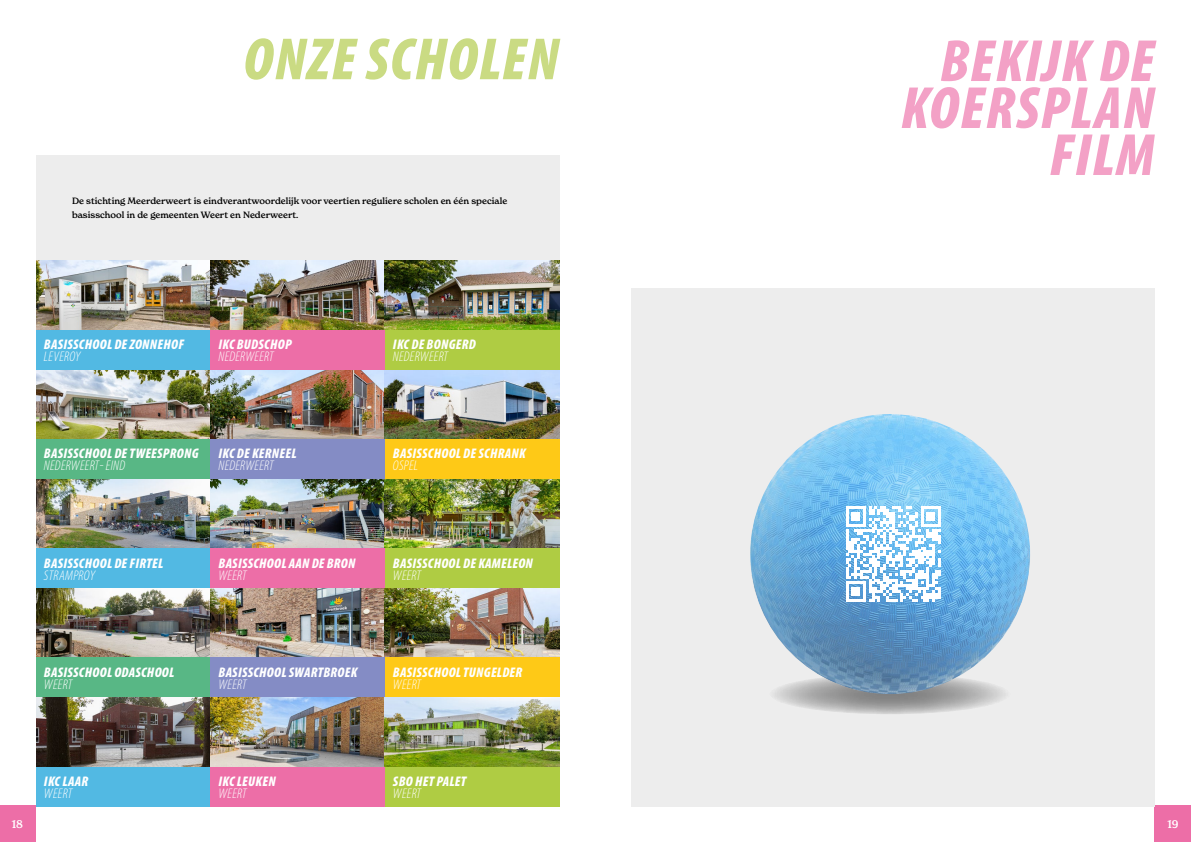
<style>
.page{position:relative;width:1191px;height:842px;background:#fff}
.page>*{position:absolute;margin:0;border:0;box-sizing:border-box;transform-origin:0 0}
.t1{font:italic 900 condensed 60px/47px "Myriad Pro";letter-spacing:.02em;color:#f3a1c6;text-align:right}
.t2{font:italic 900 condensed 60px "Myriad Pro";letter-spacing:.02em;color:#cadb83}
.t3{font:italic 900 condensed 14px "Myriad Pro";letter-spacing:.02em;color:#fff}
.t4{font:italic 300 condensed 14px "Myriad Pro";letter-spacing:.02em;color:#fff}
.t5{font:500 11px "New Spirit";color:#fff}
.t6{font:500 9px/14px "New Spirit";color:#000}
</style>
<div class="page">
<div style="left:36px;top:155px;width:523px;height:105px;background:#ededed"></div>
<div style="left:0;top:806px;width:35px;height:36px;background:#ed6ea7"></div>
<div style="left:1155px;top:806px;width:36px;height:36px;background:#ed6ea7"></div>
<div style="left:631px;top:288px;width:524px;height:518px;background:#ededed"></div>
<svg style="left:769px;top:674px;width:242px;height:40px"></svg>
<img style="left:750px;top:414px;width:280px;height:280px;border-radius:140px">
<img style="left:36px;top:260px;width:174px;height:70px">
<img style="left:36px;top:369px;width:174px;height:179px">
<img style="left:36px;top:588px;width:174px;height:179px">
<img style="left:210px;top:260px;width:175px;height:70px">
<img style="left:210px;top:369px;width:175px;height:289px">
<img style="left:210px;top:697px;width:349px;height:70px">
<img style="left:385px;top:260px;width:174px;height:179px">
<img style="left:385px;top:478px;width:174px;height:70px">
<img style="left:385px;top:588px;width:174px;height:70px">
<div style="left:36px;top:330px;width:174px;height:39px;background:#52b9e3"></div>
<div style="left:36px;top:548px;width:174px;height:40px;background:#52b9e3"></div>
<div style="left:36px;top:767px;width:174px;height:39px;background:#52b9e3"></div>
<div style="left:36px;top:439px;width:174px;height:39px;background:#58b785"></div>
<div style="left:36px;top:658px;width:174px;height:39px;background:#58b785"></div>
<div style="left:210px;top:330px;width:175px;height:39px;background:#ed6ea7"></div>
<div style="left:210px;top:548px;width:175px;height:40px;background:#ed6ea7"></div>
<div style="left:210px;top:767px;width:175px;height:39px;background:#ed6ea7"></div>
<div style="left:210px;top:439px;width:175px;height:39px;background:#848cc5"></div>
<div style="left:210px;top:658px;width:175px;height:39px;background:#848cc5"></div>
<div style="left:385px;top:330px;width:174px;height:39px;background:#afcc43"></div>
<div style="left:385px;top:548px;width:174px;height:40px;background:#afcc43"></div>
<div style="left:385px;top:767px;width:174px;height:39px;background:#afcc43"></div>
<div style="left:385px;top:439px;width:174px;height:39px;background:#fec917"></div>
<div style="left:385px;top:658px;width:174px;height:39px;background:#fec917"></div>
<svg style="left:845px;top:506px;width:96px;height:96px"></svg>
<h1 class="t2" style="left:243px;top:21px;width:317px">ONZE SCHOLEN</h1>
<p class="t6" style="left:72px;top:194px;width:437px">De stichting Meerderweert is eindverantwoordelijk voor veertien reguliere scholen en één speciale basisschool in de gemeenten Weert en Nederweert.</p>
<p class="t3" style="left:44px;top:336px;width:142px">BASISSCHOOL DE ZONNEHOF</p>
<p class="t4" style="left:44px;top:349px;width:38px">LEVEROY</p>
<p class="t3" style="left:218px;top:336px;width:75px">IKC BUDSCHOP</p>
<p class="t4" style="left:218px;top:349px;width:57px">NEDERWEERT</p>
<p class="t3" style="left:393px;top:336px;width:84px">IKC DE BONGERD</p>
<p class="t4" style="left:393px;top:349px;width:57px">NEDERWEERT</p>
<p class="t3" style="left:44px;top:445px;width:156px">BASISSCHOOL DE TWEESPRONG</p>
<p class="t4" style="left:44px;top:458px;width:83px">NEDERWEERT- EIND</p>
<p class="t3" style="left:218px;top:445px;width:80px">IKC DE KERNEEL</p>
<p class="t4" style="left:218px;top:458px;width:57px">NEDERWEERT</p>
<p class="t3" style="left:393px;top:445px;width:134px">BASISSCHOOL DE SCHRANK</p>
<p class="t4" style="left:393px;top:458px;width:27px">OSPEL</p>
<p class="t3" style="left:44px;top:554px;width:121px">BASISSCHOOL DE FIRTEL</p>
<p class="t4" style="left:44px;top:567px;width:53px">STRAMPROY</p>
<p class="t3" style="left:218px;top:554px;width:139px">BASISSCHOOL AAN DE BRON</p>
<p class="t4" style="left:218px;top:567px;width:30px">WEERT</p>
<p class="t3" style="left:393px;top:554px;width:142px">BASISSCHOOL DE KAMELEON</p>
<p class="t4" style="left:393px;top:567px;width:30px">WEERT</p>
<p class="t3" style="left:44px;top:663px;width:132px">BASISSCHOOL ODASCHOOL</p>
<p class="t4" style="left:44px;top:677px;width:30px">WEERT</p>
<p class="t3" style="left:218px;top:663px;width:140px">BASISSCHOOL SWARTBROEK</p>
<p class="t4" style="left:218px;top:677px;width:30px">WEERT</p>
<p class="t3" style="left:393px;top:663px;width:131px">BASISSCHOOL TUNGELDER</p>
<p class="t4" style="left:393px;top:677px;width:30px">WEERT</p>
<p class="t3" style="left:44px;top:772px;width:46px">IKC LAAR</p>
<p class="t4" style="left:44px;top:786px;width:30px">WEERT</p>
<p class="t3" style="left:218px;top:772px;width:59px">IKC LEUKEN</p>
<p class="t4" style="left:218px;top:786px;width:30px">WEERT</p>
<p class="t3" style="left:393px;top:772px;width:75px">SBO HET PALET</p>
<p class="t4" style="left:393px;top:786px;width:30px">WEERT</p>
<h1 class="t1" style="left:900px;top:36px;width:255px">BEKIJK DE<br>KOERSPLAN<br>FILM</h1>
<p class="t5" style="left:12px;top:817px;width:13px">18</p>
<p class="t5" style="left:1167px;top:817px;width:13px">19</p>
</div>
